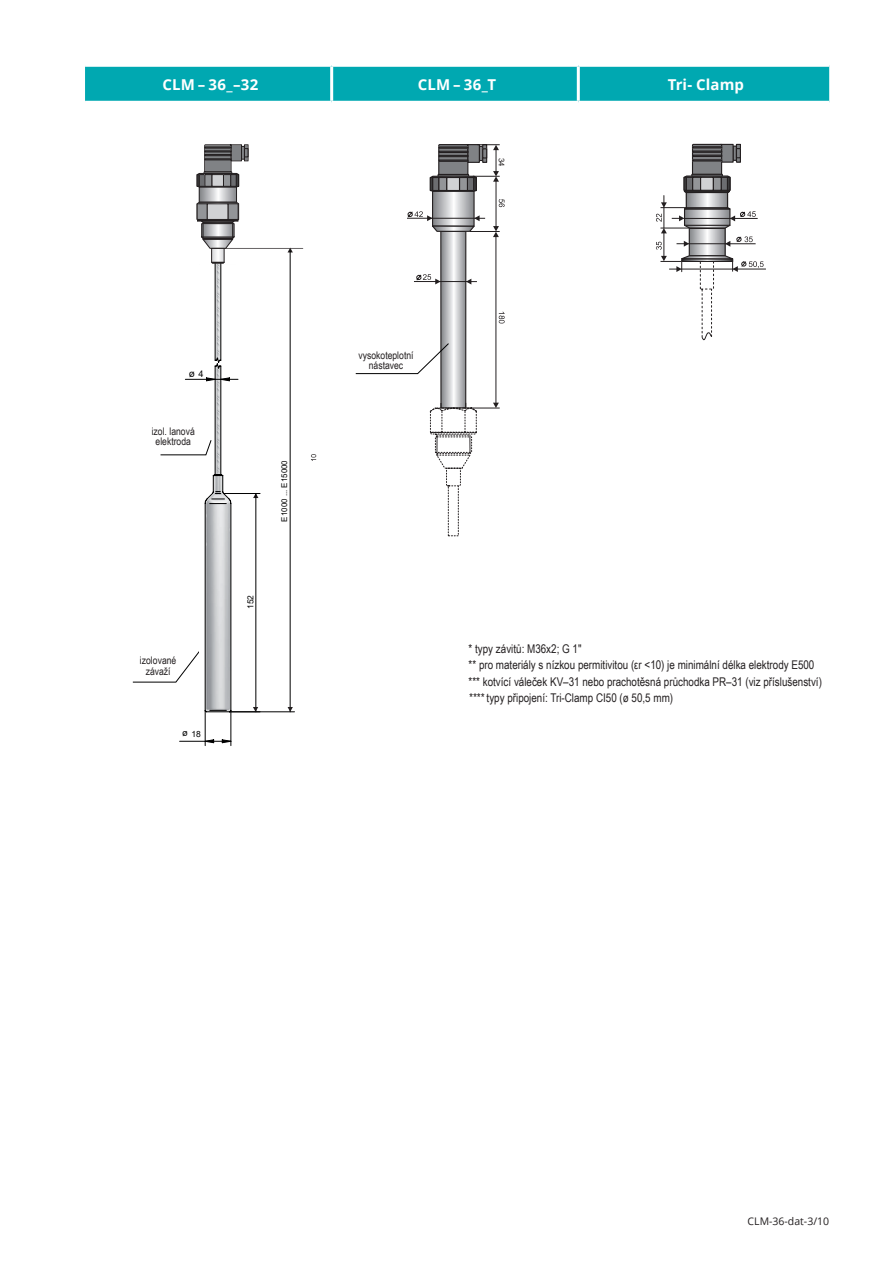
<style>
.page{position:relative;width:893px;height:1263px;background:#fff}
.page>*{position:absolute;margin:0;border:0;box-sizing:border-box;transform-origin:0 0}
.t1{font:700 15px "Open Sans";letter-spacing:.005em;color:#fff}
.t2{font:12px/16.5px "Arial Narrow";color:#231f20}
.t3{font:10.5px/10.5px "Arial Narrow";color:#231f20;text-align:center}
.t4{font:10.5px "Open Sans";color:#231f20}
.t5{font:10.05px "Arial";color:#000}
.t6{font:8.55px "Arial";color:#000}
.t7{font:8.4px "Arial";color:#000}
.t8{font:7.95px "Arial";color:#000}
.t9{font:7.8px "Arial";color:#231f20}
.s1{font-size:9.15px}
.s2{font-size:9.45px}
.s3{font-style:italic}
</style>
<div class="page">
<div style="left:85px;top:67px;width:744px;height:34px;background:#00a8b1"></div>
<hr style="left:330px;top:67px;width:3px;height:34px;background:#fff">
<hr style="left:577px;top:67px;width:3px;height:34px;background:#fff">
<img style="left:442px;top:237px;width:22px;height:166px">
<div style="left:440px;top:231px;width:26px;height:177px;border:1px solid #231f20"></div>
<hr style="left:496px;top:181px;width:1px;height:46px;background:#231f20">
<hr style="left:496px;top:237px;width:1px;height:166px;background:#231f20">
<svg style="left:493px;top:403px;width:6px;height:5px"></svg>
<svg style="left:499px;top:312px;width:6px;height:11px"></svg>
<hr style="left:464px;top:408px;width:35px;height:1px;background:#231f20">
<div style="left:432px;top:191px;width:43px;height:36px;border:1px solid #231f20"></div>
<svg style="left:429px;top:144px;width:70px;height:48px"></svg>
<div style="left:473px;top:177px;width:4px;height:14px;border:1px solid #231f20"></div>
<svg style="left:429px;top:403px;width:48px;height:133px"></svg>
<svg style="left:414px;top:274px;width:27px;height:10px"></svg>
<svg style="left:466px;top:279px;width:10px;height:5px"></svg>
<hr style="left:438px;top:281px;width:30px;height:1px;background:#231f20">
<svg style="left:407px;top:199px;width:98px;height:38px"></svg>
<hr style="left:430px;top:218px;width:46px;height:1px;background:#231f20">
<svg style="left:355px;top:342px;width:95px;height:32px"></svg>
<svg style="left:656px;top:143px;width:109px;height:198px"></svg>
<svg style="left:311px;top:454px;width:5px;height:7px"></svg>
<hr style="left:205px;top:710px;width:1px;height:36px;background:#000">
<hr style="left:231px;top:710px;width:1px;height:36px;background:#000">
<svg style="left:205px;top:739px;width:9px;height:4px"></svg>
<svg style="left:222px;top:739px;width:9px;height:4px"></svg>
<hr style="left:180px;top:741px;width:51px;height:1px;background:#000">
<svg style="left:132px;top:144px;width:171px;height:569px"></svg>
<p class="t1" style="left:163px;top:73px;width:97px">CLM – 36_–32</p>
<p class="t1" style="left:418px;top:73px;width:80px">CLM – 36_T</p>
<p class="t1" style="left:668px;top:73px;width:78px">Tri- Clamp</p>
<p class="t9" style="left:507px;top:158px;width:10px;rotate:90deg">34</p>
<p class="t5" style="left:189px;top:366px;width:16px">ø <span class="s1">4</span></p>
<p class="t3" style="left:152px;top:425px;width:45px">izol. lanová elektroda</p>
<p class="t3" style="left:140px;top:655px;width:38px">izolované závaží</p>
<p class="t6" style="left:182px;top:728px;width:20px"><span class="s2">ø</span> 18</p>
<p class="t8" style="left:279px;top:521px;width:63px;rotate:-90deg">E1000 ... E15000</p>
<p class="t7" style="left:245px;top:609px;width:16px;rotate:-90deg">152</p>
<p class="t3" style="left:359px;top:350px;width:57px">vysokoteplotní nástavec</p>
<p class="t2" style="left:469px;top:640px;width:355px">* typy závitů: M36x2; G 1"<br>** pro materiály s nízkou permitivitou (εr &lt;10) je minimální délka elektrody E500 *** kotvící váleček KV–31 nebo prachotěsná průchodka PR–31 (viz příslušenství) <span class="s3">****</span> typy připojení: Tri-Clamp CI50 (ø 50,5 mm)</p>
<p class="t4" style="left:748px;top:1213px;width:83px">CLM-36-dat-3/10</p>
</div>
